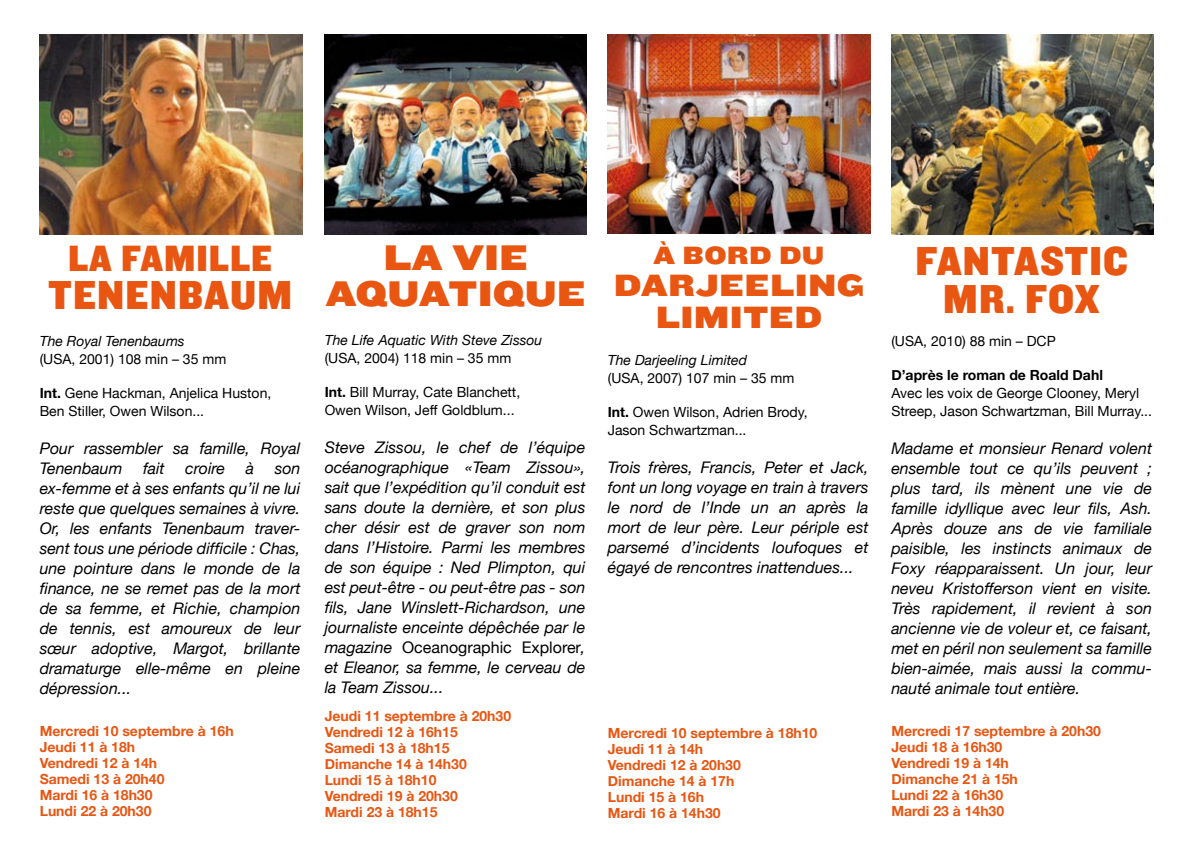
<style>
.page{position:relative;width:1191px;height:851px;background:#fff}
.page>*{position:absolute;margin:0;border:0;box-sizing:border-box;transform-origin:0 0}
.t1{font:42px/38px "Knockout HTF71 Full Middlewt";letter-spacing:.025em;color:#e85612;text-align:center}
.t2{font:38px "Knockout HTF71 Full Middlewt";letter-spacing:.025em;color:#e85612}
.t3{font:37px/36px "Knockout HTF73 Full Heviweight";color:#e85612;text-align:center}
.t4{font:32px/32px "Knockout HTF73 Full Heviweight";letter-spacing:.01em;color:#e85612;text-align:center}
.t5{font:26px "Knockout HTF73 Full Heviweight";color:#e85612}
.t6{font:italic 16px/20px "Helvetica Neue";color:#000;text-align:justify}
.t7{font:700 14px/16px "Helvetica Neue";color:#e85612}
.t8{font:14px/18px "Helvetica Neue";color:#000}
.t9{font:italic 14px "Helvetica Neue";color:#000}
.t10{font:700 14px "Helvetica Neue";color:#000}
.s1{font-weight:700}
.s2{font-style:normal}
</style>
<div class="page">
<img style="left:40px;top:34px;width:262px;height:200px">
<img style="left:891px;top:34px;width:262px;height:200px">
<img style="left:325px;top:34px;width:262px;height:200px">
<img style="left:608px;top:34px;width:262px;height:200px">
<h2 class="t2" style="left:68px;top:237px;width:205px">LA FAMILLE</h2>
<h1 class="t1" style="left:48px;top:276px;width:245px">TENENBAUM</h1>
<p class="t9" style="left:40px;top:333px;width:146px">The Royal Tenenbaums</p>
<p class="t8" style="left:40px;top:350px;width:188px">(USA, 2001) 108 min – 35 mm</p>
<p class="t8" style="left:40px;top:383px;width:233px"><span class="s1">Int.</span> Gene Hackman, Anjelica Huston,<br>Ben Stiller, Owen Wilson...</p>
<p class="t6" style="left:40px;top:437px;width:262px">Pour rassembler sa famille, Royal<br>Tenenbaum</p>
<p class="t6" style="left:143px;top:457px;width:23px">fait</p>
<p class="t6" style="left:185px;top:457px;width:42px">croire</p>
<p class="t6" style="left:246px;top:457px;width:10px">à</p>
<p class="t6" style="left:40px;top:457px;width:262px;text-indent:235px">son ex-femme et à ses enfants qu’il ne lui reste que quelques semaines à vivre.<br>Or, les enfants Tenenbaum traver&shy;sent tous une période difficile : Chas, une pointure dans le monde de la finance, ne se remet pas de la mort de sa femme, et Richie, champion de tennis, est amoureux de leur sœur adoptive, Margot, brillante dramaturge elle-même en pleine dépression...</p>
<h3 class="t3" style="left:326px;top:240px;width:262px">LA VIE<br>AQUATIQUE</h3>
<h3 class="t5" style="left:653px;top:241px;width:172px">À BORD DU</h3>
<h3 class="t4" style="left:614px;top:270px;width:252px">DARJEELING<br>LIMITED</h3>
<p class="t9" style="left:325px;top:331px;width:219px">The Life Aquatic With Steve Zissou</p>
<p class="t8" style="left:325px;top:348px;width:188px">(USA, 2004) 118 min – 35 mm</p>
<p class="t9" style="left:608px;top:351px;width:141px">The Darjeeling Limited</p>
<p class="t8" style="left:608px;top:368px;width:188px">(USA, 2007) 107 min – 35 mm</p>
<p class="t8" style="left:325px;top:382px;width:197px"><span class="s1">Int.</span> Bill Murray, Cate Blanchett,<br>Owen Wilson, Jeff Goldblum...</p>
<p class="t6" style="left:325px;top:436px;width:262px">Steve Zissou, le chef de l’équipe océanographique «Team Zissou», sait que l’expédition qu’il conduit est sans doute la dernière, et son plus cher désir est de graver son nom dans l’Histoire. Parmi les membres de son équipe : Ned Plimpton, qui est peut-être - ou peut-être pas - son fils, Jane Winslett-Richardson, une journaliste enceinte dépêchée par le magazine <span class="s2">Oceanographic Explorer</span>, et Eleanor, sa femme, le cerveau de la Team Zissou...</p>
<p class="t8" style="left:608px;top:402px;width:201px"><span class="s1">Int.</span> Owen Wilson, Adrien Brody,<br>Jason Schwartzman...</p>
<p class="t6" style="left:608px;top:456px;width:262px">Trois frères, Francis, Peter et Jack, font un long voyage en train à travers le nord de l’Inde un an après la mort de leur père. Leur périple est parsemé d’incidents loufoques et égayé de rencontres inattendues...</p>
<h1 class="t1" style="left:915px;top:243px;width:214px">FANTASTIC<br>MR. FOX</h1>
<p class="t8" style="left:891px;top:332px;width:166px">(USA, 2010) 88 min – DCP</p>
<p class="t10" style="left:891px;top:366px;width:213px">D’après le roman de Roald Dahl</p>
<p class="t8" style="left:891px;top:383px;width:262px">Avec les voix de George Clooney, Meryl<br>Streep, Jason Schwartzman, Bill Murray...</p>
<p class="t6" style="left:891px;top:437px;width:262px">Madame et monsieur Renard volent ensemble tout ce qu’ils peuvent ; plus tard, ils mènent une vie de famille idyllique avec leur fils, Ash.<br>Après douze ans de vie familiale paisible, les instincts animaux de Foxy réapparaissent. Un jour, leur neveu Kristofferson vient en visite.<br>Très rapidement, il revient à son ancienne vie de voleur et, ce faisant, met en péril non seulement sa famille bien-aimée, mais aussi la commu&shy;nauté animale tout entière.</p>
<p class="t7" style="left:325px;top:708px;width:188px">Jeudi 11 septembre à 20h30<br>Vendredi 12 à 16h15<br>Samedi 13 à 18h15<br>Dimanche 14 à 14h30<br>Lundi 15 à 18h10<br>Vendredi 19 à 20h30<br>Mardi 23 à 18h15</p>
<p class="t7" style="left:40px;top:722px;width:195px">Mercredi 10 septembre à 16h<br>Jeudi 11 à 18h<br>Vendredi 12 à 14h<br>Samedi 13 à 20h40<br>Mardi 16 à 18h30<br>Lundi 22 à 20h30</p>
<p class="t7" style="left:891px;top:722px;width:211px">Mercredi 17 septembre à 20h30<br>Jeudi 18 à 16h30<br>Vendredi 19 à 14h<br>Dimanche 21 à 15h<br>Lundi 22 à 16h30<br>Mardi 23 à 14h30</p>
<p class="t7" style="left:608px;top:724px;width:211px">Mercredi 10 septembre à 18h10<br>Jeudi 11 à 14h<br>Vendredi 12 à 20h30<br>Dimanche 14 à 17h<br>Lundi 15 à 16h<br>Mardi 16 à 14h30</p>
</div>
